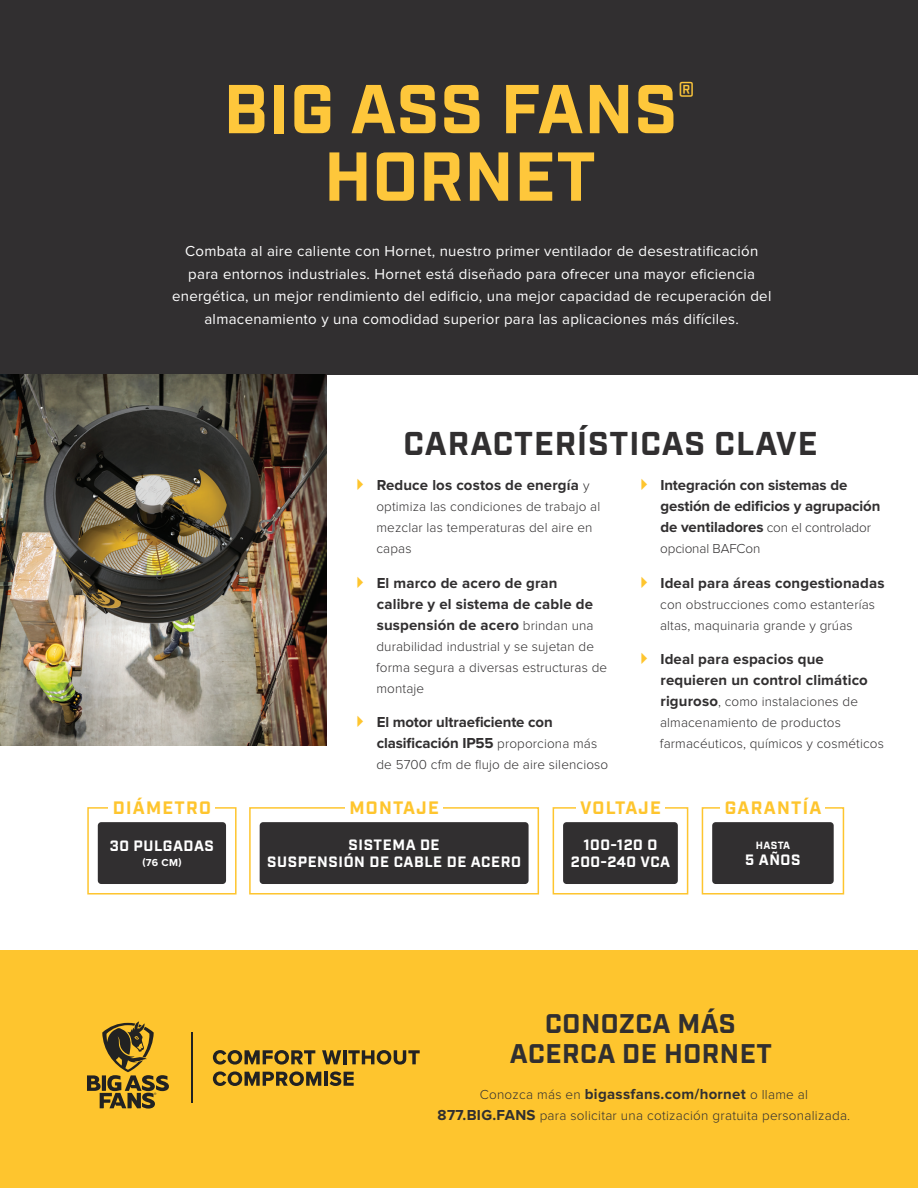
<style>
.page{position:relative;width:918px;height:1188px;background:#fff}
.page>*{position:absolute;margin:0;border:0;box-sizing:border-box;transform-origin:0 0}
.t1{font:700 69px/67.5px "Industry";letter-spacing:.01em;color:#fec73b;text-align:center}
.t2{font:700 33px "Industry";letter-spacing:.03em;color:#312f30}
.t3{font:700 27px/30px "Industry";letter-spacing:.02em;color:#312f30;text-align:center}
.t4{font:700 18px "Industry";letter-spacing:.07em;color:#fec52e}
.t5{font:15px/22.5px "Proxima Nova";letter-spacing:.02em;color:#fff;text-align:center}
.t6{font:700 15px/21px "Proxima Nova";letter-spacing:.01em;color:#312f30}
.t7{font:700 15px/21px "Proxima Nova";letter-spacing:-.01em;color:#312f30}
.t8{font:700 15px/16.5px "Industry";letter-spacing:.04em;color:#fff;text-align:center}
.t9{font:300 13.5px/21px "Proxima Nova";letter-spacing:.01em;color:#312f30}
.t10{font:300 13.5px/21px "Proxima Nova";letter-spacing:-.01em;color:#312f30}
.t11{font:700 10.5px "Proxima Nova";color:#fff}
.t12{font:700 10.5px "Industry";letter-spacing:.03em;color:#fff}
.s1{font-weight:300;font-size:13.5px}
.s2{font-weight:700;font-size:15px}
</style>
<div class="page">
<div style="left:0;top:0;width:918px;height:375px;background:#312f30"></div>
<div style="left:0;top:949px;width:918px;height:239px;background:#fec52e"></div>
<img style="left:0;top:375px;width:326px;height:371px">
<svg style="left:213px;top:1050px;width:102px;height:15px"></svg>
<svg style="left:322px;top:1050px;width:19px;height:14px"></svg>
<hr style="left:343px;top:1050px;width:3px;height:14px;background:#222">
<svg style="left:348px;top:1050px;width:72px;height:15px"></svg>
<svg style="left:213px;top:1071px;width:108px;height:15px"></svg>
<hr style="left:324px;top:1072px;width:4px;height:14px;background:#222">
<svg style="left:330px;top:1071px;width:24px;height:15px"></svg>
<svg style="left:87px;top:1021px;width:82px;height:88px"></svg>
<hr style="left:191px;top:1032px;width:2px;height:70px;background:#222">
<div style="left:98px;top:822px;width:128px;height:62px;background:#312f30;border-radius:3px"></div>
<div style="left:87px;top:807px;width:150px;height:88px;border:2px solid #fec52e"></div>
<div style="left:109px;top:800px;width:106px;height:14px;background:#fff"></div>
<div style="left:260px;top:822px;width:269px;height:62px;background:#312f30;border-radius:3px"></div>
<div style="left:249px;top:807px;width:290px;height:88px;border:2px solid #fec52e"></div>
<div style="left:346px;top:800px;width:97px;height:14px;background:#fff"></div>
<div style="left:712px;top:822px;width:122px;height:62px;background:#312f30;border-radius:3px"></div>
<div style="left:702px;top:807px;width:142px;height:88px;border:2px solid #fec52e"></div>
<div style="left:721px;top:800px;width:104px;height:14px;background:#fff"></div>
<div style="left:563px;top:822px;width:115px;height:62px;background:#312f30;border-radius:3px"></div>
<div style="left:553px;top:807px;width:135px;height:88px;border:2px solid #fec52e"></div>
<div style="left:576px;top:800px;width:89px;height:14px;background:#fff"></div>
<h1 class="t1" style="left:224px;top:79px;width:473px">BIG ASS FANS<sup>®<br></sup>HORNET</h1>
<p class="t5" style="left:172px;top:240px;width:601px">Combata al aire caliente con Hornet, nuestro primer ventilador de desestratificación para entornos industriales. Hornet está diseñado para ofrecer una mayor eficiencia energética, un mejor rendimiento del edificio, una mejor capacidad de recuperación del almacenamiento y una comodidad superior para las aplicaciones más difíciles.</p>
<h2 class="t2" style="left:404px;top:424px;width:416px">CARACTERÍSTICAS CLAVE</h2>
<h3 class="t4" style="left:113px;top:797px;width:100px">DIÁMETRO</h3>
<p class="t8" style="left:110px;top:838px;width:105px">30 PULGADAS</p>
<p class="t11" style="left:142px;top:857px;width:41px">(76 CM)</p>
<p class="t6" style="left:377px;top:475px;width:214px">Reduce los costos de energía <span class="s1">y</span></p>
<p class="t9" style="left:376px;top:496px;width:225px">optimiza las condiciones de trabajo al mezclar las temperaturas del aire en capas</p>
<p class="t6" style="left:377px;top:572px;width:218px">El marco de acero de gran calibre y el sistema de cable de suspensión de acero <span class="s1">brindan una</span></p>
<p class="t9" style="left:376px;top:636px;width:233px">durabilidad industrial y se sujetan de forma segura a diversas estructuras de montaje</p>
<p class="t7" style="left:377px;top:712px;width:222px">El motor ultraeficiente con clasificación IP55 <span class="s1">proporciona más</span></p>
<p class="t9" style="left:376px;top:754px;width:233px">de 5700 cfm de flujo de aire silencioso</p>
<p class="t7" style="left:660px;top:475px;width:221px">Integración con sistemas de gestión de edificios y agrupación</p>
<p class="t10" style="left:660px;top:517px;width:212px"><span class="s2">de ventiladores</span> con el controlador opcional BAFCon</p>
<p class="t6" style="left:660px;top:572px;width:226px">Ideal para áreas congestionadas</p>
<p class="t9" style="left:660px;top:594px;width:217px">con obstrucciones como estanterías altas, maquinaria grande y grúas</p>
<p class="t6" style="left:660px;top:649px;width:209px">Ideal para espacios que requieren un control climático</p>
<p class="t9" style="left:660px;top:691px;width:226px"><span class="s2">riguroso</span>, como instalaciones de almacenamiento de productos farmacéuticos, químicos y cosméticos</p>
<h3 class="t4" style="left:349px;top:797px;width:91px">MONTAJE</h3>
<p class="t8" style="left:267px;top:838px;width:255px">SISTEMA DE<br>SUSPENSIÓN DE CABLE DE ACERO</p>
<h3 class="t4" style="left:580px;top:797px;width:82px">VOLTAJE</h3>
<p class="t8" style="left:571px;top:838px;width:101px">100-120 O<br>200-240 VCA</p>
<h3 class="t4" style="left:725px;top:797px;width:98px">GARANTÍA</h3>
<p class="t12" style="left:756px;top:839px;width:36px">HASTA</p>
<p class="t8" style="left:745px;top:852px;width:57px">5 AÑOS</p>
<h3 class="t3" style="left:510px;top:1010px;width:263px">CONOZCA MÁS<br>ACERCA DE HORNET</h3>
<p class="t6" style="left:480px;top:1083px;width:330px"><span class="s1">Conozca más en</span> bigassfans.com/hornet <span class="s1">o llame al</span></p>
<p class="t9" style="left:438px;top:1105px;width:414px"><span class="s2">877.BIG.FANS</span> para solicitar una cotización gratuita personalizada.</p>
</div>
